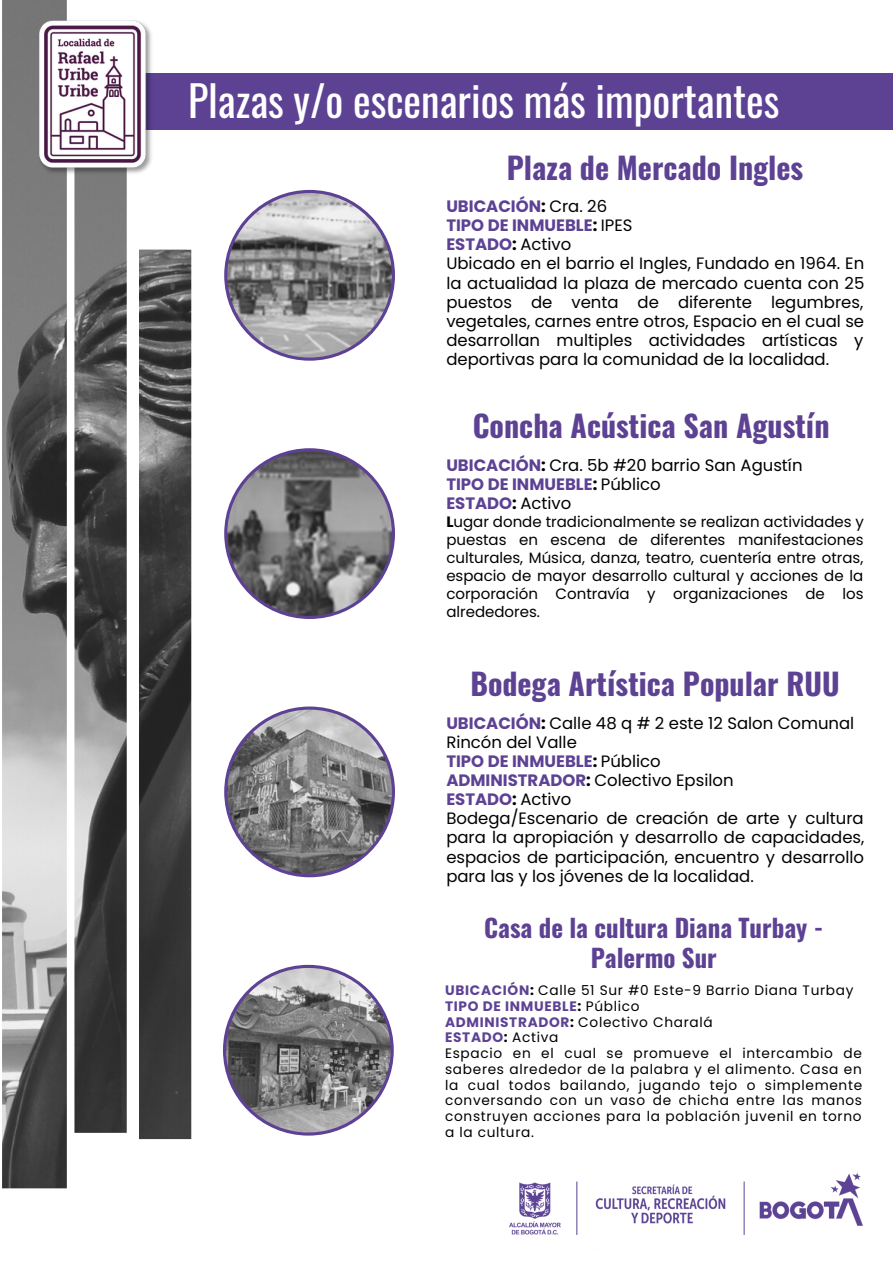
<style>
.page{position:relative;width:893px;height:1264px;background:#fff}
.page>*{position:absolute;margin:0;border:0;box-sizing:border-box;transform-origin:0 0}
.t1{font:42px "Oswald";color:#fff}
.t2{font:700 30px "Oswald";color:#5d4294}
.t3{font:700 24.9px/29.8px "Oswald";color:#5d4294;text-align:center}
.t4{font:16.5px/19px "Poppins";color:#000}
.t5{font:15px/18px "Poppins";color:#000;text-align:justify}
.t6{font:13.65px/15.8px "Poppins";letter-spacing:.05em;color:#000}
.s1{font-weight:700;color:#5d4294}
.s2{font-weight:700}
</style>
<div class="page">
<img style="left:2px;top:0;width:189px;height:1189px">
<div style="left:131px;top:74px;width:761px;height:56px;background:#5d4294"></div>
<svg style="left:224px;top:190px;width:171px;height:171px"></svg>
<img style="left:509px;top:1173px;width:353px;height:61px">
<svg style="left:224px;top:448px;width:171px;height:171px"></svg>
<svg style="left:224px;top:706px;width:171px;height:171px"></svg>
<svg style="left:223px;top:964px;width:171px;height:171px"></svg>
<img style="left:36px;top:18px;width:118px;height:158px">
<h1 class="t1" style="left:188px;top:68px;width:592px">Plazas y/o escenarios más importantes</h1>
<h2 class="t2" style="left:506px;top:144px;width:298px">Plaza de Mercado Ingles</h2>
<p class="t4" style="left:446px;top:197px;width:419px"><span class="s1">UBICACIÓN</span><span class="s2">:</span> Cra. 26<br><span class="s1">TIPO DE INMUEBLE</span><span class="s2">:</span> IPES<br><span class="s1">ESTADO</span><span class="s2">:</span> Activo<br>Ubicado en el barrio el Ingles, Fundado en 1964. En la actualidad la plaza de mercado cuenta con 25 puestos de venta de diferente legumbres, vegetales, carnes entre otros, Espacio en el cual se desarrollan multiples actividades artísticas y deportivas para la comunidad de la localidad.</p>
<h2 class="t2" style="left:472px;top:402px;width:358px">Concha Acústica San Agustín</h2>
<p class="t4" style="left:446px;top:455px;width:358px"><span class="s1">UBICACIÓN</span><span class="s2">:</span> Cra. 5b #20 barrio San Agustín<br><span class="s1">TIPO DE INMUEBLE</span><span class="s2">:</span> Público<br><span class="s1">ESTADO</span><span class="s2">:</span> Activo</p>
<p class="t5" style="left:446px;top:512px;width:419px"><span class="s2">L</span>ugar donde tradicionalmente se realizan actividades y puestas en escena de diferentes manifestaciones culturales, Música, danza, teatro, cuentería entre otras, espacio de mayor desarrollo cultural y acciones de la corporación Contravía y organizaciones de los alrededores.</p>
<h2 class="t2" style="left:470px;top:660px;width:371px">Bodega Artística Popular RUU</h2>
<p class="t4" style="left:446px;top:713px;width:419px"><span class="s1">UBICACIÓN</span><span class="s2">:</span> Calle 48 q # 2 este 12 Salon Comunal Rincón del Valle<br><span class="s1">TIPO DE INMUEBLE</span><span class="s2">:</span> Público<br><span class="s1">ADMINISTRADOR</span><span class="s2">:</span> Colectivo Epsilon<br><span class="s1">ESTADO</span><span class="s2">:</span> Activo<br>Bodega/Escenario de creación de arte y cultura para la apropiación y desarrollo de capacidades, espacios de participación, encuentro y desarrollo para las y los jóvenes de la localidad.</p>
<h3 class="t3" style="left:484px;top:912px;width:340px">Casa de la cultura Diana Turbay -<br>Palermo Sur</h3>
<p class="t6" style="left:445px;top:982px;width:418px"><span class="s1">UBICACIÓN</span><span class="s2">:</span> Calle 51 Sur #0 Este-9 Barrio Diana Turbay <span class="s1">TIPO DE INMUEBLE</span><span class="s2">:</span> Público<br><span class="s1">ADMINISTRADOR</span><span class="s2">:</span> Colectivo Charalá<br><span class="s1">ESTADO</span><span class="s2">:</span> Activa<br>Espacio en el cual se promueve el intercambio de saberes alrededor de la palabra y el alimento. Casa en la cual todos bailando, jugando tejo o simplemente conversando con un vaso de chicha entre las manos construyen acciones para la población juvenil en torno a la cultura.</p>
</div>
